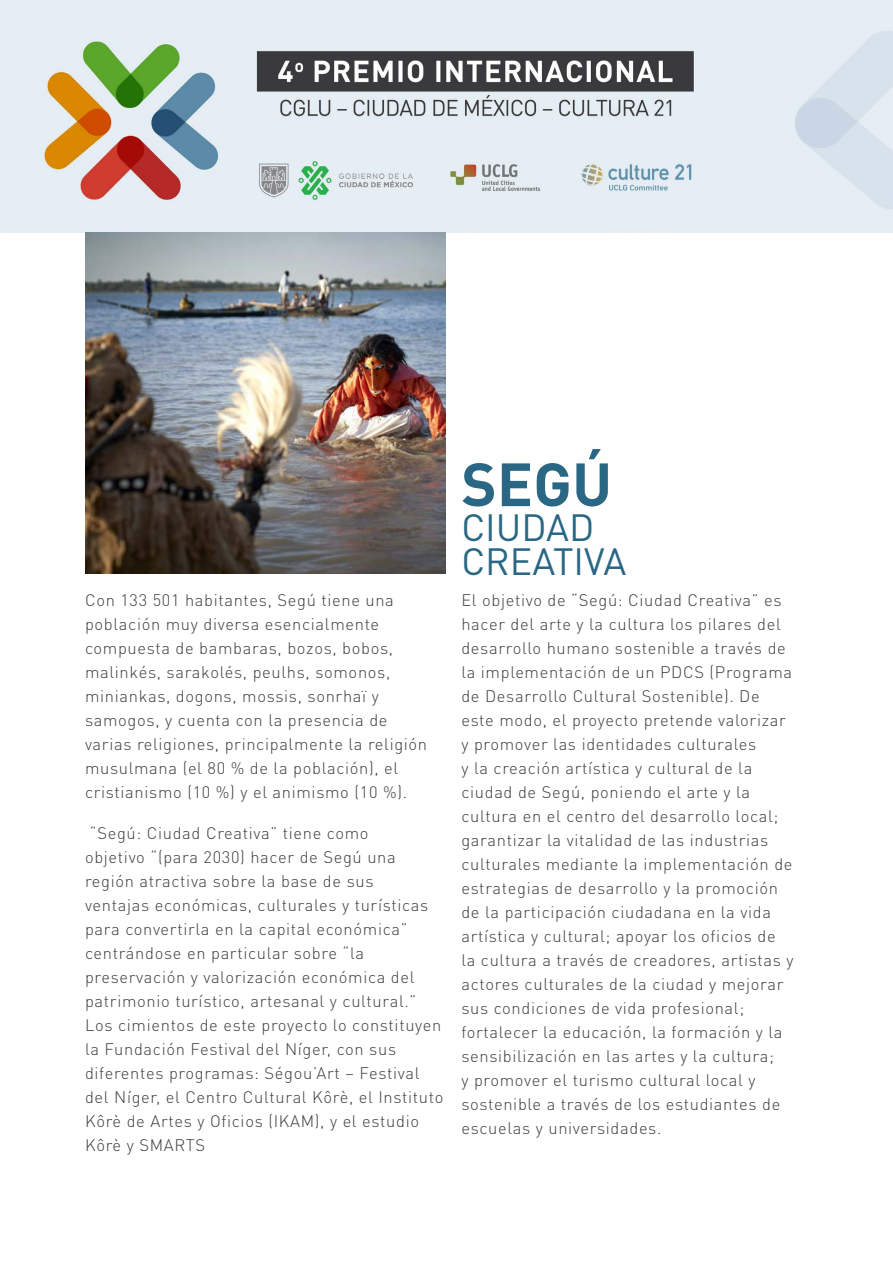
<style>
.page{position:relative;width:893px;height:1263px;background:#fff}
.page>*{position:absolute;margin:0;border:0;box-sizing:border-box;transform-origin:0 0}
.t1{font:700 60px "DIN Pro";color:#296784}
.t2{font:37.5px/34.5px "DIN Pro";color:#296784}
.t3{font:300 16.5px/24px "DIN Pro";letter-spacing:.04em;color:#3c3c3b}
</style>
<div class="page">
<img style="left:0;top:0;width:893px;height:233px">
<img style="left:85px;top:233px;width:360px;height:341px">
<p class="t3" style="left:85px;top:587px;width:344px">Con 133 501 habitantes, Segú tiene una población muy diversa esencialmente compuesta de bambaras, bozos, bobos, malinkés, sarakolés, peulhs, somonos, miniankas, dogons, mossis, sonrhaï y samogos, y cuenta con la presencia de varias religiones, principalmente la religión musulmana (el 80 % de la población), el cristianismo (10 %) y el animismo (10 %).</p>
<p class="t3" style="left:85px;top:820px;width:360px">“Segú: Ciudad Creativa” tiene como<br>objetivo “(para 2030) hacer de Segú una región atractiva sobre la base de sus<br>ventajas económicas, culturales y turísticas para convertirla en la capital económica” centrándose en particular sobre “la preservación y valorización económica del patrimonio turístico, artesanal y cultural.” Los cimientos de este proyecto lo constituyen la Fundación Festival del Níger, con sus diferentes programas: Ségou’Art – Festival del Níger, el Centro Cultural Kôrè, el Instituto Kôrè de Artes y Oficios (IKAM), y el estudio Kôrè y SMARTS</p>
<h1 class="t1" style="left:461px;top:434px;width:152px">SEGÚ</h1>
<h2 class="t2" style="left:461px;top:508px;width:166px">CIUDAD<br>CREATIVA</h2>
<p class="t3" style="left:461px;top:587px;width:334px">El objetivo de “Segú: Ciudad Creativa” es hacer del arte y la cultura los pilares del desarrollo humano sostenible a través de la implementación de un PDCS (Programa de Desarrollo Cultural Sostenible). De este modo, el proyecto pretende valorizar y promover las identidades culturales<br>y la creación artística y cultural de la ciudad de Segú, poniendo el arte y la cultura en el centro del desarrollo local; garantizar la vitalidad de las industrias culturales mediante la implementación de estrategias de desarrollo y la promoción de la participación ciudadana en la vida artística y cultural; apoyar los oficios de la cultura a través de creadores, artistas y actores culturales de la ciudad y mejorar sus condiciones de vida profesional; fortalecer la educación, la formación y la sensibilización en las artes y la cultura;<br>y promover el turismo cultural local y sostenible a través de los estudiantes de escuelas y universidades.</p>
</div>
